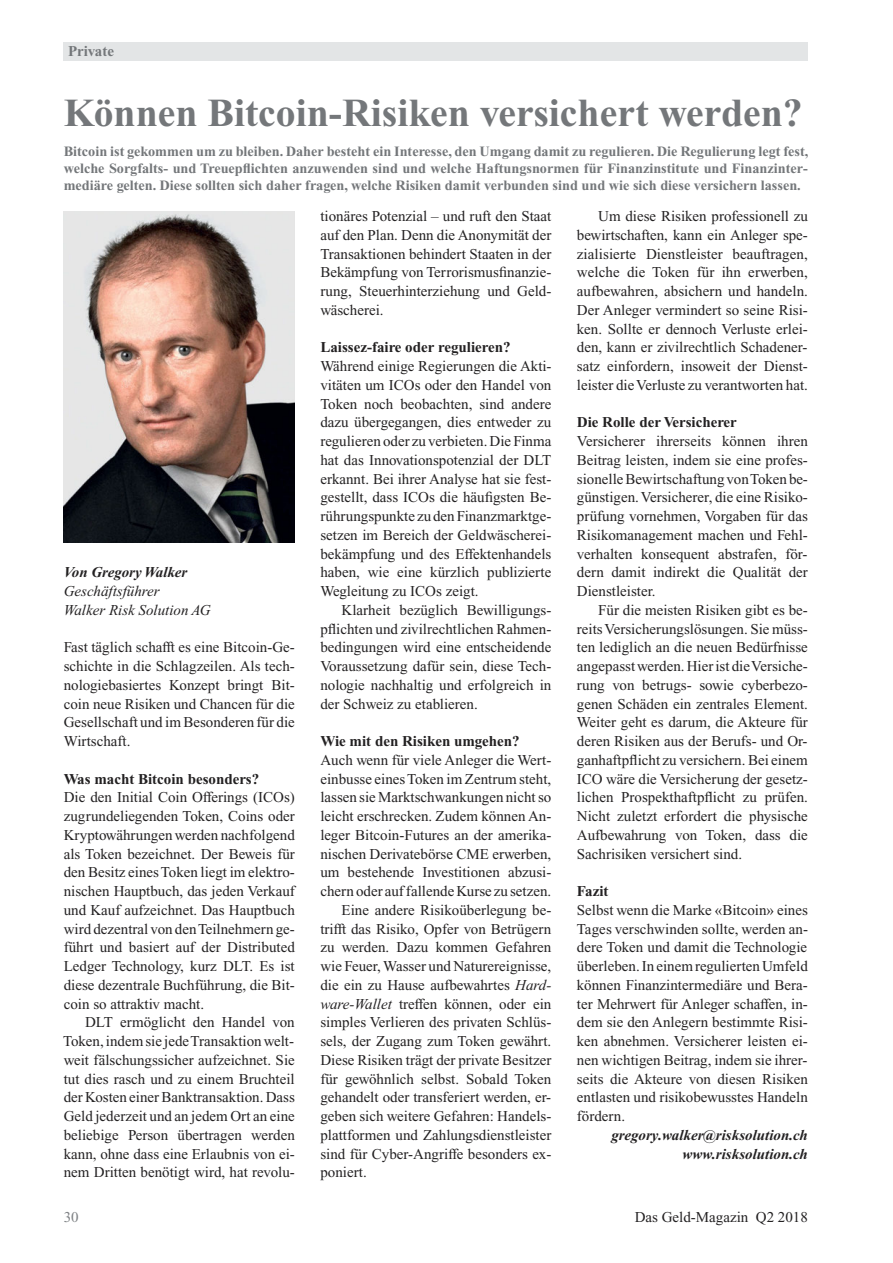
<style>
.page{position:relative;width:893px;height:1263px;background:#fff}
.page>*{position:absolute;margin:0;border:0;box-sizing:border-box;transform-origin:0 0}
.t1{font:700 39.75px "Times New Roman PS Std";color:#74777a}
.t2{font:15px/18.8px "Times New Roman PS Std";color:#232122;text-align:justify}
.t3{font:700 15px "Times New Roman PS Std";color:#232122}
.t4{font:italic 700 15px/18.8px "Times New Roman PS Std";color:#232122;text-align:right}
.t5{font:italic 15px/18.8px "Times New Roman PS Std";color:#232122}
.t6{font:700 15px "Times New Roman PS Std";color:#74777a}
.t7{font:15px "Times New Roman PS Std";color:#7f8285}
.t8{font:700 14.25px/17.1px "Times New Roman PS Std";color:#74777a;text-align:justify}
.s1{font-style:italic}
</style>
<div class="page">
<div style="left:64px;top:43px;width:744px;height:18px;background:#e3e5e6"></div>
<img style="left:64px;top:211px;width:231px;height:332px">
<hr style="left:892px;top:630px;width:1px;height:633px;background:#3f563b">
<p class="t6" style="left:68px;top:46px;width:48px">Private</p>
<h1 class="t1" style="left:64px;top:99px;width:740px">Können Bitcoin-Risiken versichert werden?</h1>
<p class="t8" style="left:64px;top:144px;width:746px">Bitcoin ist gekommen um zu bleiben. Daher besteht ein Interesse, den Umgang damit zu regulieren. Die Regulierung legt fest, welche Sorgfalts- und Treuepflichten anzuwenden sind und welche Haftungsnormen für Finanzinstitute und Finanzinter - mediäre gelten. Diese sollten sich daher fragen, welche Risiken damit verbunden sind und wie sich diese versichern lassen.</p>
<p class="t4" style="left:64px;top:564px;width:125px">Von Gregory Walker</p>
<p class="t5" style="left:64px;top:583px;width:148px">Geschäftsführer<br>Walker Risk Solution AG</p>
<p class="t2" style="left:64px;top:639px;width:233px">Fast täglich schafft es eine Bitcoin-Ge&shy;schichte in die Schlagzeilen. Als tech&shy;nologiebasiertes Konzept bringt Bit&shy;coin neue Risiken und Chancen für die Gesellschaft und im Besonderen für die Wirtschaft.</p>
<p class="t3" style="left:64px;top:774px;width:197px">Was macht Bitcoin besonders?</p>
<p class="t2" style="left:64px;top:789px;width:233px">Die den Initial Coin Offerings (ICOs) zugrundeliegenden Token, Coins oder Kryptowährungen werden nachfolgend als Token bezeichnet. Der Beweis für den Besitz eines Token liegt im elektro&shy;nischen Hauptbuch, das jeden Verkauf und Kauf aufzeichnet. Das Hauptbuch wird dezentral von den Teilnehmern ge&shy;führt und basiert auf der Distributed Ledger Technology, kurz DLT. Es ist diese dezentrale Buchführung, die Bit&shy;coin so attraktiv macht.</p>
<p class="t2" style="left:63px;top:1014px;width:233px;text-indent:22px">DLT ermöglicht den Handel von Token, indem sie jede Transaktion welt&shy;weit fälschungssicher aufzeichnet. Sie tut dies rasch und zu einem Bruchteil der Kosten einer Banktransaktion. Dass Geld jederzeit und an jedem Ort an eine beliebige Person übertragen werden kann, ohne dass eine Erlaubnis von ei&shy;nem Dritten benötigt wird, hat revolu-</p>
<p class="t2" style="left:320px;top:208px;width:233px">tionäres Potenzial – und ruft den Staat auf den Plan. Denn die Anonymität der Transaktionen behindert Staaten in der Bekämpfung von Terrorismusfinanzie&shy;rung, Steuerhinterziehung und Geld&shy;wäscherei.</p>
<p class="t3" style="left:320px;top:342px;width:192px">Laissez-faire oder regulieren?</p>
<p class="t2" style="left:320px;top:358px;width:233px">Während einige Regierungen die Akti&shy;vitäten um ICOs oder den Handel von Token noch beobachten, sind andere dazu übergegangen, dies entweder zu regulieren oder zu verbieten. Die Finma hat das Innovationspotenzial der DLT erkannt. Bei ihrer Analyse hat sie fest&shy;gestellt, dass ICOs die häufigsten Be&shy;rührungspunkte zu den Finanzmarktge&shy;setzen im Bereich der Geldwäscherei&shy;bekämpfung und des Effektenhandels haben, wie eine kürzlich publizierte Wegleitung zu ICOs zeigt.</p>
<p class="t2" style="left:320px;top:602px;width:233px;text-indent:21px">Klarheit bezüglich Bewilligungs&shy;pflichten und zivilrechtlichen Rahmen&shy;bedingungen wird eine entscheidende Vor aussetzung dafür sein, diese Tech&shy;nologie nachhaltig und erfolgreich in der Schweiz zu etablieren.</p>
<p class="t3" style="left:320px;top:736px;width:201px">Wie mit den Risiken umgehen?</p>
<p class="t2" style="left:320px;top:752px;width:233px">Auch wenn für viele Anleger die Wert-</p>
<p class="t2" style="left:320px;top:770px;width:233px">einbusse eines Token im Zentrum steht,</p>
<p class="t2" style="left:320px;top:789px;width:233px">lassen sie Marktschwankungen nicht so</p>
<p class="t2" style="left:320px;top:808px;width:233px">leicht erschrecken. Zudem können An-</p>
<p class="t2" style="left:320px;top:827px;width:233px">leger Bitcoin-Futures an der amerika-</p>
<p class="t2" style="left:320px;top:845px;width:233px">nischen Derivatebörse CME erwerben,</p>
<p class="t2" style="left:320px;top:864px;width:233px">um bestehende Investitionen abzusi-</p>
<p class="t2" style="left:320px;top:883px;width:233px">chern oder auf fallende Kurse zu setzen.</p>
<p class="t2" style="left:342px;top:902px;width:211px">Eine andere Risikoüberlegung be-</p>
<p class="t2" style="left:320px;top:920px;width:233px">trifft das Risiko, Opfer von Betrügern</p>
<p class="t2" style="left:320px;top:939px;width:233px">zu werden. Dazu kommen Gefahren</p>
<p class="t2" style="left:320px;top:958px;width:233px">wie Feuer, Wasser und Naturereignisse,</p>
<p class="t2" style="left:320px;top:977px;width:233px">die ein zu Hause aufbewahrtes <span class="s1">Hard-</span></p>
<p class="t2" style="left:320px;top:995px;width:233px"><span class="s1">ware-Wallet</span> treffen können, oder ein</p>
<p class="t2" style="left:320px;top:1014px;width:233px">simples Verlieren des privaten Schlüs-</p>
<p class="t2" style="left:320px;top:1033px;width:233px">sels, der Zugang zum Token gewährt.</p>
<p class="t2" style="left:320px;top:1052px;width:233px">Diese Risiken trägt der private Besitzer</p>
<p class="t2" style="left:320px;top:1070px;width:233px">für gewöhnlich selbst. Sobald Token</p>
<p class="t2" style="left:320px;top:1089px;width:232px">gehandelt oder transferiert werden, er-</p>
<p class="t2" style="left:320px;top:1108px;width:233px">geben sich weitere Gefahren: Handels-</p>
<p class="t2" style="left:320px;top:1127px;width:233px">plattformen und Zahlungsdienstleister</p>
<p class="t2" style="left:320px;top:1145px;width:233px">sind für Cyber-Angriffe besonders ex-</p>
<p class="t2" style="left:320px;top:1164px;width:48px">poniert.</p>
<p class="t2" style="left:577px;top:208px;width:233px;text-indent:21px">Um diese Risiken professionell zu bewirtschaften, kann ein Anleger spe&shy;zialisierte Dienstleister beauftragen, welche die Token für ihn erwerben, aufbewahren, absichern und handeln.<br>Der Anleger vermindert so seine Risi&shy;ken. Sollte er dennoch Verluste erlei&shy;den, kann er zivilrechtlich Schadener&shy;satz einfordern, insoweit der Dienst&shy;leister die Verluste zu verantworten hat.</p>
<p class="t3" style="left:577px;top:417px;width:162px">Die Rolle der Versicherer</p>
<p class="t2" style="left:577px;top:433px;width:233px">Versicherer ihrerseits können ihren Beitrag leisten, indem sie eine profes&shy;sionelle Bewirtschaftung von Token be&shy;günstigen. Versicherer, die eine Risiko&shy;prüfung vornehmen, Vorgaben für das Risikomanagement machen und Fehl&shy;verhalten konsequent abstrafen, för&shy;dern damit indirekt die Qualität der Dienstleister.</p>
<p class="t2" style="left:577px;top:602px;width:233px;text-indent:21px">Für die meisten Risiken gibt es be&shy;reits Versicherungslösungen. Sie müss&shy;ten lediglich an die neuen Bedürfnisse angepasst werden. Hier ist die Versiche&shy;rung von betrugs- sowie cyberbezo - genen Schäden ein zentrales Element.<br>Weiter geht es darum, die Akteure für deren Risiken aus der Berufs- und Or&shy;ganhaftpflicht zu versichern. Bei einem ICO wäre die Versicherung der gesetz&shy;lichen Prospekthaftpflicht zu prüfen.<br>Nicht zuletzt erfordert die physische Aufbewahrung von Token, dass die Sach risiken versichert sind.</p>
<p class="t3" style="left:577px;top:886px;width:33px">Fazit</p>
<p class="t2" style="left:577px;top:902px;width:233px">Selbst wenn die Marke «Bitcoin» eines Tages verschwinden sollte, werden an&shy;dere Token und damit die Technologie überleben. In einem regulierten Umfeld können Finanzintermediäre und Bera&shy;ter Mehrwert für Anleger schaffen, in&shy;dem sie den Anlegern bestimmte Risi&shy;ken abnehmen. Versicherer leisten ei&shy;nen wichtigen Beitrag, indem sie ihrer&shy;seits die Akteure von diesen Risiken entlasten und risikobewusstes Handeln fördern.</p>
<p class="t4" style="left:611px;top:1127px;width:198px">gregory.walker@risksolution.ch www.risksolution.ch</p>
<p class="t7" style="left:64px;top:1212px;width:16px">30</p>
<p class="t2" style="left:635px;top:1209px;width:175px">Das Geld-Magazin Q2 2018</p>
</div>
